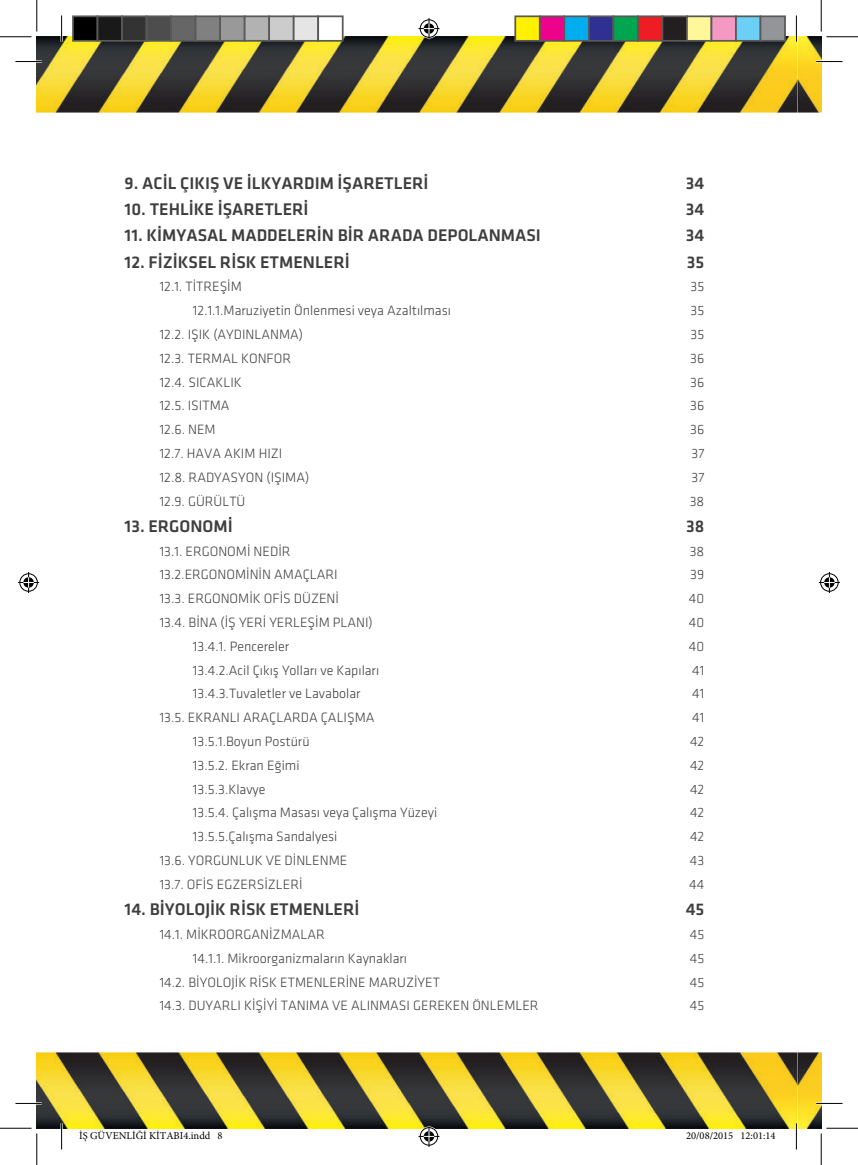
<style>
.page{position:relative;width:858px;height:1165px;background:#fff}
.page>*{position:absolute;margin:0;border:0;box-sizing:border-box;transform-origin:0 0}
.t1{font:500 17.5px "Klavika";color:#3e3e3f}
.t2{font:300 14px "Klavika";color:#3e3e3f}
.t3{font:10.5px "Minion Pro";color:#000}
</style>
<div class="page">
<img style="left:37px;top:37px;width:784px;height:76px">
<img style="left:37px;top:1052px;width:784px;height:76px">
<hr style="left:15px;top:60px;width:27px;height:3px;background:#fff">
<hr style="left:816px;top:60px;width:26px;height:3px;background:#fff">
<hr style="left:15px;top:1102px;width:27px;height:2px;background:#fff">
<hr style="left:816px;top:1102px;width:26px;height:2px;background:#fff">
<hr style="left:60px;top:15px;width:3px;height:27px;background:#fff">
<hr style="left:60px;top:1123px;width:3px;height:26px;background:#fff">
<hr style="left:795px;top:15px;width:2px;height:27px;background:#fff">
<hr style="left:795px;top:1123px;width:2px;height:26px;background:#fff">
<svg style="left:15px;top:61px;width:27px;height:1px"></svg>
<svg style="left:816px;top:61px;width:26px;height:1px"></svg>
<svg style="left:15px;top:1103px;width:27px;height:1px"></svg>
<svg style="left:816px;top:1103px;width:26px;height:1px"></svg>
<svg style="left:61px;top:15px;width:1px;height:27px"></svg>
<svg style="left:61px;top:1123px;width:1px;height:26px"></svg>
<svg style="left:795px;top:15px;width:1px;height:27px"></svg>
<svg style="left:795px;top:1123px;width:1px;height:26px"></svg>
<hr style="left:0;top:36px;width:32px;height:1px;background:#000">
<hr style="left:826px;top:36px;width:31px;height:1px;background:#000">
<hr style="left:0;top:1128px;width:32px;height:1px;background:#000">
<hr style="left:826px;top:1128px;width:31px;height:1px;background:#000">
<hr style="left:36px;top:0;width:1px;height:31px;background:#000">
<hr style="left:36px;top:1133px;width:1px;height:32px;background:#000">
<hr style="left:820px;top:0;width:1px;height:31px;background:#000">
<hr style="left:820px;top:1133px;width:1px;height:32px;background:#000">
<svg style="left:418px;top:18px;width:21px;height:21px"></svg>
<svg style="left:418px;top:1126px;width:21px;height:21px"></svg>
<svg style="left:18px;top:572px;width:21px;height:21px"></svg>
<svg style="left:818px;top:572px;width:21px;height:21px"></svg>
<div style="left:73px;top:16px;width:24px;height:25px;background:#000"></div>
<div style="left:72px;top:15px;width:26px;height:27px;border:2px solid #595959"></div>
<div style="left:97px;top:16px;width:25px;height:25px;background:#191919"></div>
<div style="left:97px;top:15px;width:26px;height:27px;border:2px solid #595959"></div>
<div style="left:122px;top:16px;width:24px;height:25px;background:#333"></div>
<div style="left:121px;top:15px;width:26px;height:27px;border:2px solid #595959"></div>
<div style="left:146px;top:16px;width:25px;height:25px;background:#4d4d4d"></div>
<div style="left:146px;top:15px;width:26px;height:27px;border:2px solid #595959"></div>
<div style="left:171px;top:16px;width:24px;height:25px;background:#666"></div>
<div style="left:170px;top:15px;width:26px;height:27px;border:2px solid #595959"></div>
<div style="left:195px;top:16px;width:25px;height:25px;background:#808080"></div>
<div style="left:195px;top:15px;width:26px;height:27px;border:2px solid #595959"></div>
<div style="left:220px;top:16px;width:24px;height:25px;background:#999"></div>
<div style="left:219px;top:15px;width:26px;height:27px;border:2px solid #595959"></div>
<div style="left:244px;top:16px;width:25px;height:25px;background:#b2b2b2"></div>
<div style="left:244px;top:15px;width:26px;height:27px;border:2px solid #595959"></div>
<div style="left:269px;top:16px;width:24px;height:25px;background:#ccc"></div>
<div style="left:268px;top:15px;width:26px;height:27px;border:2px solid #595959"></div>
<div style="left:293px;top:16px;width:25px;height:25px;background:#e5e5e5"></div>
<div style="left:293px;top:15px;width:26px;height:27px;border:2px solid #595959"></div>
<div style="left:318px;top:16px;width:24px;height:25px;background:#fff"></div>
<div style="left:317px;top:15px;width:26px;height:27px;border:2px solid #595959"></div>
<div style="left:515px;top:16px;width:24px;height:25px;background:#fff101"></div>
<div style="left:514px;top:15px;width:26px;height:27px;border:2px solid #595959"></div>
<div style="left:539px;top:16px;width:25px;height:25px;background:#ed028c"></div>
<div style="left:538px;top:15px;width:27px;height:27px;border:2px solid #595959"></div>
<div style="left:564px;top:16px;width:24px;height:25px;background:#00aeef"></div>
<div style="left:563px;top:15px;width:26px;height:27px;border:2px solid #595959"></div>
<div style="left:588px;top:16px;width:25px;height:25px;background:#2e3092"></div>
<div style="left:587px;top:15px;width:27px;height:27px;border:2px solid #595959"></div>
<div style="left:613px;top:16px;width:24px;height:25px;background:#00a54f"></div>
<div style="left:612px;top:15px;width:26px;height:27px;border:2px solid #595959"></div>
<div style="left:637px;top:16px;width:25px;height:25px;background:#ee1d23"></div>
<div style="left:636px;top:15px;width:27px;height:27px;border:2px solid #595959"></div>
<div style="left:662px;top:16px;width:24px;height:25px;background:#231f20"></div>
<div style="left:661px;top:15px;width:26px;height:27px;border:2px solid #595959"></div>
<div style="left:686px;top:16px;width:25px;height:25px;background:#fff79a"></div>
<div style="left:685px;top:15px;width:27px;height:27px;border:2px solid #595959"></div>
<div style="left:711px;top:16px;width:24px;height:25px;background:#f499c2"></div>
<div style="left:710px;top:15px;width:26px;height:27px;border:2px solid #595959"></div>
<div style="left:735px;top:16px;width:25px;height:25px;background:#6bcff6"></div>
<div style="left:734px;top:15px;width:27px;height:27px;border:2px solid #595959"></div>
<div style="left:760px;top:16px;width:24px;height:25px;background:#939598"></div>
<div style="left:759px;top:15px;width:26px;height:27px;border:2px solid #595959"></div>
<p class="t1" style="left:125px;top:174px;width:305px">9. ACİL ÇIKIŞ VE İLKYARDIM İŞARETLERİ</p>
<p class="t1" style="left:685px;top:174px;width:20px">34</p>
<p class="t1" style="left:125px;top:200px;width:185px">10. TEHLİKE İŞARETLERİ</p>
<p class="t1" style="left:685px;top:200px;width:20px">34</p>
<p class="t1" style="left:125px;top:226px;width:417px">11. KİMYASAL MADDELERİN BİR ARADA DEPOLANMASI</p>
<p class="t1" style="left:685px;top:226px;width:20px">34</p>
<p class="t1" style="left:125px;top:252px;width:226px">12. FİZİKSEL RİSK ETMENLERİ</p>
<p class="t1" style="left:686px;top:252px;width:19px">35</p>
<p class="t2" style="left:160px;top:280px;width:84px">12.1. TİTREŞİM</p>
<p class="t2" style="left:690px;top:280px;width:15px">35</p>
<p class="t2" style="left:193px;top:303px;width:259px">12.1.1.Maruziyetin Önlenmesi veya Azaltılması</p>
<p class="t2" style="left:690px;top:303px;width:15px">35</p>
<p class="t2" style="left:160px;top:327px;width:145px">12.2. IŞIK (AYDINLANMA)</p>
<p class="t2" style="left:690px;top:327px;width:15px">35</p>
<p class="t2" style="left:160px;top:351px;width:133px">12.3. TERMAL KONFOR</p>
<p class="t2" style="left:690px;top:351px;width:16px">36</p>
<p class="t2" style="left:160px;top:375px;width:84px">12.4. SICAKLIK</p>
<p class="t2" style="left:690px;top:375px;width:16px">36</p>
<p class="t2" style="left:160px;top:399px;width:71px">12.5. ISITMA</p>
<p class="t2" style="left:690px;top:399px;width:16px">36</p>
<p class="t2" style="left:160px;top:422px;width:58px">12.6. NEM</p>
<p class="t2" style="left:690px;top:422px;width:16px">36</p>
<p class="t2" style="left:160px;top:446px;width:124px">12.7. HAVA AKIM HIZI</p>
<p class="t2" style="left:691px;top:446px;width:14px">37</p>
<p class="t2" style="left:160px;top:470px;width:151px">12.8. RADYASYON (IŞIMA)</p>
<p class="t2" style="left:691px;top:470px;width:14px">37</p>
<p class="t2" style="left:160px;top:494px;width:87px">12.9. GÜRÜLTÜ</p>
<p class="t2" style="left:689px;top:494px;width:16px">38</p>
<p class="t1" style="left:125px;top:517px;width:110px">13. ERGONOMİ</p>
<p class="t1" style="left:686px;top:517px;width:20px">38</p>
<p class="t2" style="left:160px;top:544px;width:132px">13.1. ERGONOMİ NEDİR</p>
<p class="t2" style="left:689px;top:544px;width:16px">38</p>
<p class="t2" style="left:160px;top:568px;width:179px">13.2.ERGONOMİNİN AMAÇLARI</p>
<p class="t2" style="left:690px;top:568px;width:16px">39</p>
<p class="t2" style="left:160px;top:591px;width:181px">13.3. ERGONOMİK OFİS DÜZENİ</p>
<p class="t2" style="left:688px;top:591px;width:17px">40</p>
<p class="t2" style="left:160px;top:615px;width:214px">13.4. BİNA (İŞ YERİ YERLEŞİM PLANI)</p>
<p class="t2" style="left:688px;top:615px;width:17px">40</p>
<p class="t2" style="left:193px;top:639px;width:98px">13.4.1. Pencereler</p>
<p class="t2" style="left:688px;top:639px;width:17px">40</p>
<p class="t2" style="left:193px;top:663px;width:188px">13.4.2.Acil Çıkış Yolları ve Kapıları</p>
<p class="t2" style="left:692px;top:663px;width:14px">41</p>
<p class="t2" style="left:193px;top:687px;width:169px">13.4.3.Tuvaletler ve Lavabolar</p>
<p class="t2" style="left:692px;top:687px;width:14px">41</p>
<p class="t2" style="left:160px;top:710px;width:216px">13.5. EKRANLI ARAÇLARDA ÇALIŞMA</p>
<p class="t2" style="left:692px;top:710px;width:14px">41</p>
<p class="t2" style="left:193px;top:734px;width:118px">13.5.1.Boyun Postürü</p>
<p class="t2" style="left:689px;top:734px;width:16px">42</p>
<p class="t2" style="left:193px;top:758px;width:108px">13.5.2. Ekran Eğimi</p>
<p class="t2" style="left:689px;top:758px;width:16px">42</p>
<p class="t2" style="left:193px;top:782px;width:74px">13.5.3.Klavye</p>
<p class="t2" style="left:689px;top:782px;width:16px">42</p>
<p class="t2" style="left:193px;top:806px;width:246px">13.5.4. Çalışma Masası veya Çalışma Yüzeyi</p>
<p class="t2" style="left:689px;top:806px;width:16px">42</p>
<p class="t2" style="left:193px;top:829px;width:146px">13.5.5.Çalışma Sandalyesi</p>
<p class="t2" style="left:689px;top:829px;width:16px">42</p>
<p class="t2" style="left:160px;top:853px;width:189px">13.6. YORGUNLUK VE DİNLENME</p>
<p class="t2" style="left:689px;top:853px;width:16px">43</p>
<p class="t2" style="left:160px;top:877px;width:144px">13.7. OFİS EGZERSİZLERİ</p>
<p class="t2" style="left:689px;top:877px;width:17px">44</p>
<p class="t1" style="left:125px;top:900px;width:236px">14. BİYOLOJİK RİSK ETMENLERİ</p>
<p class="t1" style="left:685px;top:900px;width:20px">45</p>
<p class="t2" style="left:160px;top:927px;width:166px">14.1. MİKROORGANİZMALAR</p>
<p class="t2" style="left:689px;top:927px;width:16px">45</p>
<p class="t2" style="left:193px;top:951px;width:216px">14.1.1. Mikroorganizmaların Kaynakları</p>
<p class="t2" style="left:689px;top:951px;width:16px">45</p>
<p class="t2" style="left:160px;top:975px;width:282px">14.2. BİYOLOJİK RİSK ETMENLERİNE MARUZİYET</p>
<p class="t2" style="left:689px;top:975px;width:16px">45</p>
<p class="t2" style="left:160px;top:999px;width:380px">14.3. DUYARLI KİŞİYİ TANIMA VE ALINMASI GEREKEN ÖNLEMLER</p>
<p class="t2" style="left:689px;top:999px;width:16px">45</p>
<p class="t3" style="left:79px;top:1130px;width:145px">İŞ GÜVENLİĞİ KİTABI4.indd 8</p>
<p class="t3" style="left:685px;top:1130px;width:91px">20/08/2015 12:01:14</p>
</div>
